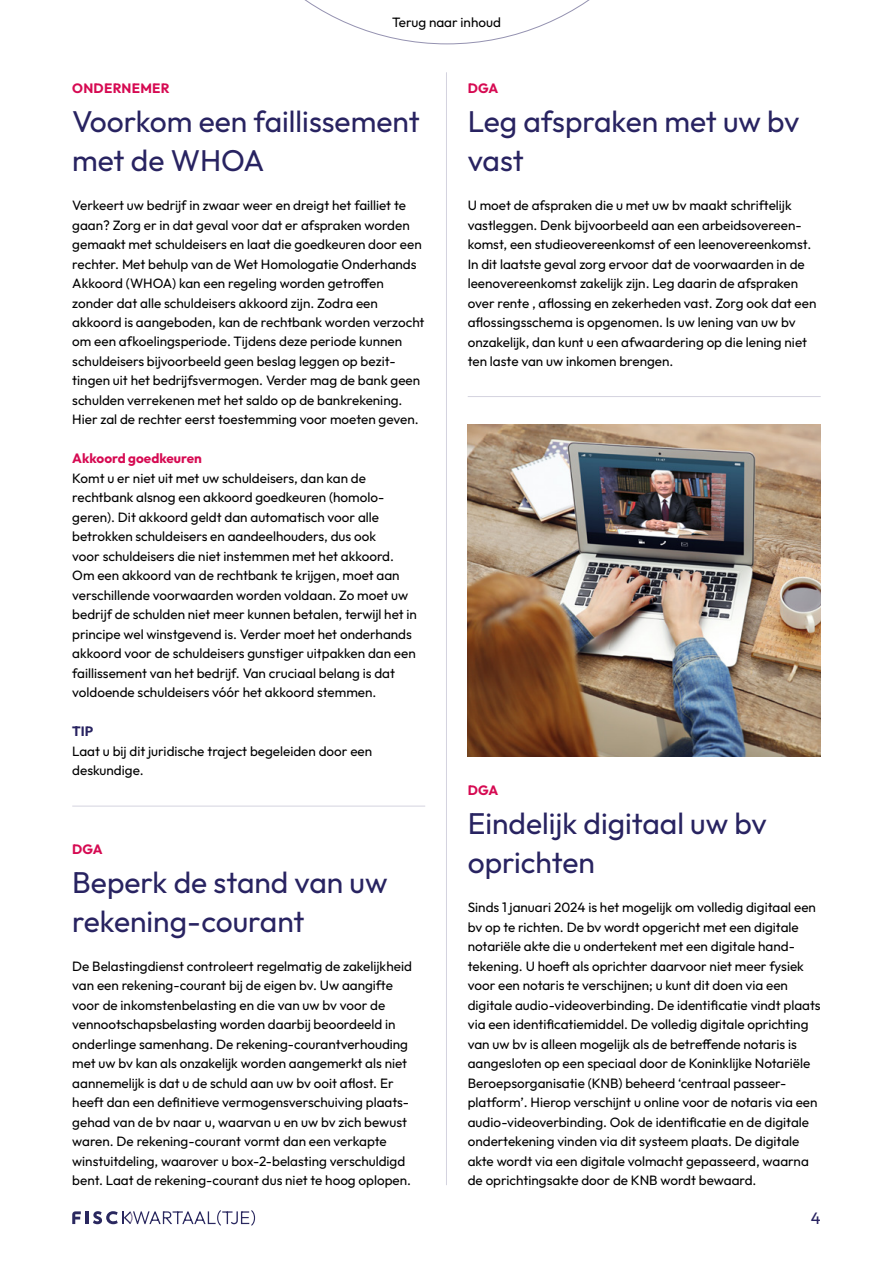
<style>
.page{position:relative;width:893px;height:1263px;background:#fff}
.page>*{position:absolute;margin:0;border:0;box-sizing:border-box;transform-origin:0 0}
.t1{font:30px/39px "Outfit";color:#282361}
.t2{font:16.5px "Outfit";color:#282361}
.t3{font:13.5px/19.5px "Outfit";color:#000}
.t4{font:700 13.5px "Outfit";color:#d60a52}
.t5{font:700 13.5px "Outfit";letter-spacing:.02em;color:#d60a52}
.t6{font:700 13.5px "Outfit";color:#282361}
</style>
<div class="page">
<svg style="left:304px;top:0;width:286px;height:44px"></svg>
<svg style="left:72px;top:1210px;width:183px;height:16px"></svg>
<hr style="left:72px;top:806px;width:353px;height:1px;background:#d4d3df">
<hr style="left:446px;top:72px;width:1px;height:1113px;background:#d4d3df">
<hr style="left:468px;top:396px;width:353px;height:1px;background:#d4d3df">
<img style="left:468px;top:425px;width:353px;height:331px">
<p class="t3" style="left:392px;top:12px;width:110px">Terug naar inhoud</p>
<p class="t5" style="left:72px;top:79px;width:99px">ONDERNEMER</p>
<h1 class="t1" style="left:72px;top:103px;width:349px">Voorkom een faillissement met de WHOA</h1>
<p class="t3" style="left:72px;top:196px;width:354px">Verkeert uw bedrijf in zwaar weer en dreigt het failliet te gaan? Zorg er in dat geval voor dat er afspraken worden gemaakt met schuldeisers en laat die goedkeuren door een rechter. Met behulp van de Wet Homologatie Onderhands Akkoord (WHOA) kan een regeling worden getroffen zonder dat alle schuldeisers akkoord zijn. Zodra een akkoord is aangeboden, kan de rechtbank worden verzocht om een afkoelingsperiode. Tijdens deze periode kunnen schuldeisers bijvoorbeeld geen beslag leggen op bezit&shy;tingen uit het bedrijfsvermogen. Verder mag de bank geen schulden verrekenen met het saldo op de bankrekening.<br>Hier zal de rechter eerst toestemming voor moeten geven.</p>
<p class="t4" style="left:72px;top:450px;width:131px">Akkoord goedkeuren</p>
<p class="t3" style="left:72px;top:469px;width:346px">Komt u er niet uit met uw schuldeisers, dan kan de rechtbank alsnog een akkoord goedkeuren (homolo&shy;geren). Dit akkoord geldt dan automatisch voor alle betrokken schuldeisers en aandeelhouders, dus ook<br>voor schuldeisers die niet instemmen met het akkoord.<br>Om een akkoord van de rechtbank te krijgen, moet aan verschillende voorwaarden worden voldaan. Zo moet uw bedrijf de schulden niet meer kunnen betalen, terwijl het in principe wel winstgevend is. Verder moet het onderhands akkoord voor de schuldeisers gunstiger uitpakken dan een faillissement van het bedrijf. Van cruciaal belang is dat voldoende schuldeisers vóór het akkoord stemmen.</p>
<p class="t6" style="left:72px;top:723px;width:23px">TIP</p>
<p class="t3" style="left:72px;top:742px;width:301px">Laat u bij dit juridische traject begeleiden door een deskundige.</p>
<p class="t4" style="left:72px;top:840px;width:32px">DGA</p>
<h1 class="t1" style="left:72px;top:863px;width:317px">Beperk de stand van uw rekening-courant</h1>
<p class="t3" style="left:72px;top:956px;width:341px">De Belastingdienst controleert regelmatig de zakelijkheid van een rekening-courant bij de eigen bv. Uw aangifte voor de inkomstenbelasting en die van uw bv voor de vennootschapsbelasting worden daarbij beoordeeld in onderlinge samenhang. De rekening-courantverhouding met uw bv kan als onzakelijk worden aangemerkt als niet aannemelijk is dat u de schuld aan uw bv ooit aflost. Er heeft dan een definitieve vermogensverschuiving plaats&shy;gehad van de bv naar u, waarvan u en uw bv zich bewust waren. De rekening-courant vormt dan een verkapte winstuitdeling, waarover u box-2-belasting verschuldigd bent. Laat de rekening-courant dus niet te hoog oplopen.</p>
<p class="t4" style="left:468px;top:79px;width:32px">DGA</p>
<h1 class="t1" style="left:468px;top:103px;width:333px">Leg afspraken met uw bv vast</h1>
<p class="t3" style="left:468px;top:196px;width:350px">U moet de afspraken die u met uw bv maakt schriftelijk vastleggen. Denk bijvoorbeeld aan een arbeidsovereen&shy;komst, een studieovereenkomst of een leenovereenkomst.<br>In dit laatste geval zorg ervoor dat de voorwaarden in de leenovereenkomst zakelijk zijn. Leg daarin de afspraken over rente , aflossing en zekerheden vast. Zorg ook dat een aflossingsschema is opgenomen. Is uw lening van uw bv onzakelijk, dan kunt u een afwaardering op die lening niet ten laste van uw inkomen brengen.</p>
<p class="t4" style="left:468px;top:781px;width:32px">DGA</p>
<h1 class="t1" style="left:468px;top:805px;width:301px">Eindelijk digitaal uw bv oprichten</h1>
<p class="t3" style="left:468px;top:898px;width:354px">Sinds 1 januari 2024 is het mogelijk om volledig digitaal een bv op te richten. De bv wordt opgericht met een digitale notariële akte die u ondertekent met een digitale hand-- tekening. U hoeft als oprichter daarvoor niet meer fysiek voor een notaris te verschijnen; u kunt dit doen via een digitale audio-videoverbinding. De identificatie vindt plaats via een identificatiemiddel. De volledig digitale oprichting van uw bv is alleen mogelijk als de betreffende notaris is aangesloten op een speciaal door de Koninklijke Notariële Beroepsorganisatie (KNB) beheerd ‘centraal passeer&shy;platform’. Hierop verschijnt u online voor de notaris via een audio-videoverbinding. Ook de identificatie en de digitale ondertekening vinden via dit systeem plaats. De digitale akte wordt via een digitale volmacht gepasseerd, waarna de oprichtingsakte door de KNB wordt bewaard.</p>
<p class="t2" style="left:811px;top:1208px;width:11px">4</p>
</div>
